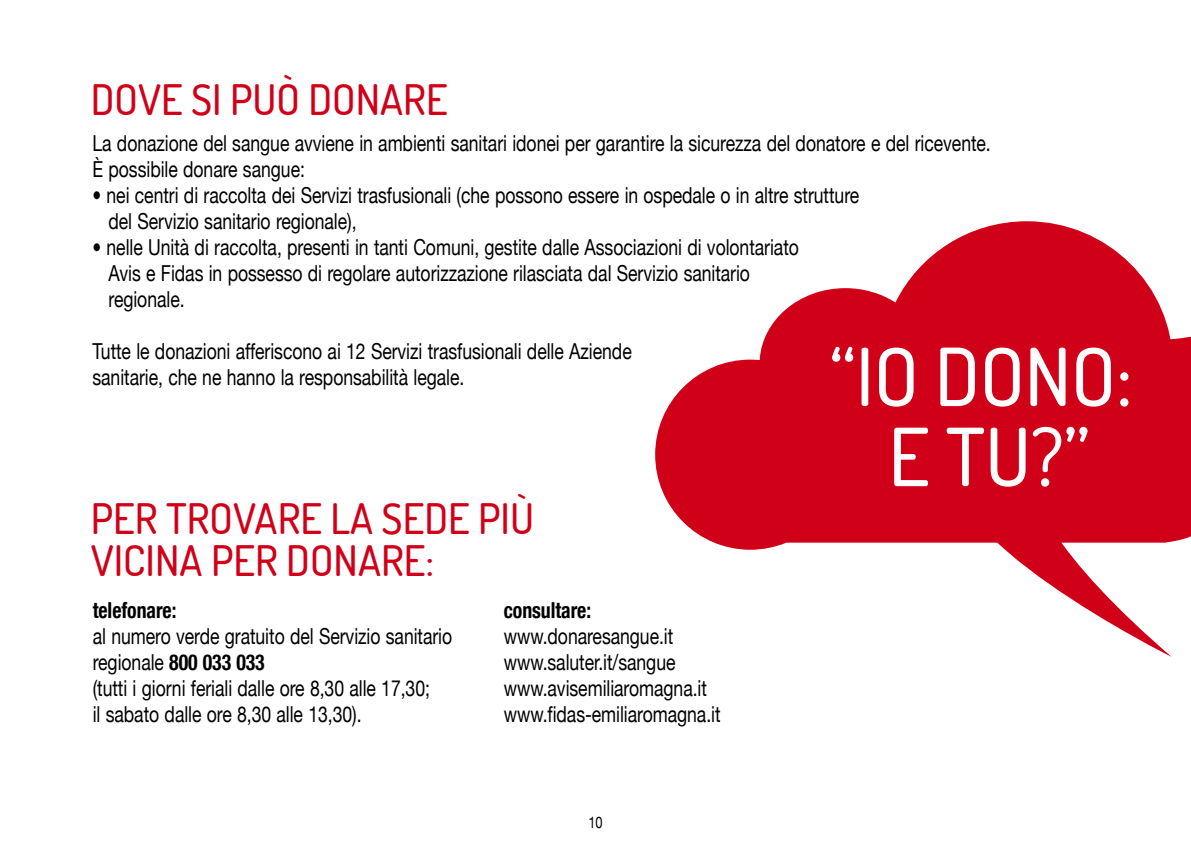
<style>
.page{position:relative;width:1191px;height:851px;background:#fff}
.page>*{position:absolute;margin:0;border:0;box-sizing:border-box;transform-origin:0 0}
.t1{font:500 80px/80px "Dosis";color:#fff;text-align:center}
.t2{font:500 42px "Dosis";color:#d10019}
.t3{font:22px/26px "Helvetica Neue";letter-spacing:-.005em;color:#000;scale:.8 1}
.t4{font:700 condensed 22px "Helvetica Neue";letter-spacing:-.005em;color:#000;scale:.9 1}
.t5{font:16px "Helvetica Neue";color:#000;scale:.8 1}
.s1{font-weight:700;font-stretch:condensed}
</style>
<div class="page">
<svg style="left:655px;top:221px;width:536px;height:328px;fill:#d10019"></svg>
<svg style="left:915px;top:400px;width:256px;height:256px;fill:#d10019"></svg>
<div style="left:1028px;top:281px;width:163px;height:178px;background:#d10019"></div>
<h2 class="t2" style="left:91px;top:73px;width:47px">DOVE</h2>
<h2 class="t2" style="left:191px;top:73px;width:62px">SI PUÒ</h2>
<h2 class="t2" style="left:308px;top:73px;width:24px">DONARE</h2>
<p class="t3" style="left:92px;top:129px;width:1124px">La donazione del sangue avviene in ambienti sanitari idonei per garantire la sicurezza del donatore e del ricevente.<br>È possibile donare sangue:</p>
<p class="t3" style="left:108px;top:181px;width:940px;text-indent:-16px">• nei centri di raccolta dei Servizi trasfusionali (che possono essere in ospedale o in altre strutture del Servizio sanitario regionale),</p>
<p class="t3" style="left:108px;top:233px;width:864px;text-indent:-16px">• nelle Unità di raccolta, presenti in tanti Comuni, gestite dalle Associazioni di volontariato<br>Avis e Fidas in possesso di regolare autorizzazione rilasciata dal Servizio sanitario regionale.</p>
<p class="t3" style="left:92px;top:337px;width:675px">Tutte le donazioni afferiscono ai 12 Servizi trasfusionali delle Aziende sanitarie, che ne hanno la responsabilità legale.</p>
<h1 class="t1" style="left:829px;top:335px;width:304px">“IO DONO:<br>E TU?”</h1>
<h2 class="t2" style="left:91px;top:491px;width:99px">PER TROVARE</h2>
<h2 class="t2" style="left:330px;top:491px;width:74px">LA SEDE</h2>
<h2 class="t2" style="left:478px;top:491px;width:58px">PI Ù</h2>
<h2 class="t2" style="left:91px;top:533px;width:20px">VICINA</h2>
<h2 class="t2" style="left:211px;top:533px;width:22px">PER</h2>
<h2 class="t2" style="left:286px;top:533px;width:24px">DONARE</h2>
<h2 class="t2" style="left:425px;top:533px;width:10px">:</h2>
<p class="t4" style="left:93px;top:597px;width:94px">telefonare:</p>
<p class="t3" style="left:93px;top:623px;width:451px">al numero verde gratuito del Servizio sanitario regionale <span class="s1">800 033 033<br></span>(tutti i giorni feriali dalle ore 8,30 alle 17,30;<br>il sabato dalle ore 8,30 alle 13,30).</p>
<p class="t4" style="left:504px;top:597px;width:99px">consultare:</p>
<p class="t3" style="left:504px;top:623px;width:272px">www.donaresangue.it www.saluter.it/sangue www.avisemiliaromagna.it www.fidas-emiliaromagna.it</p>
<p class="t5" style="left:588px;top:812px;width:19px">10</p>
</div>
